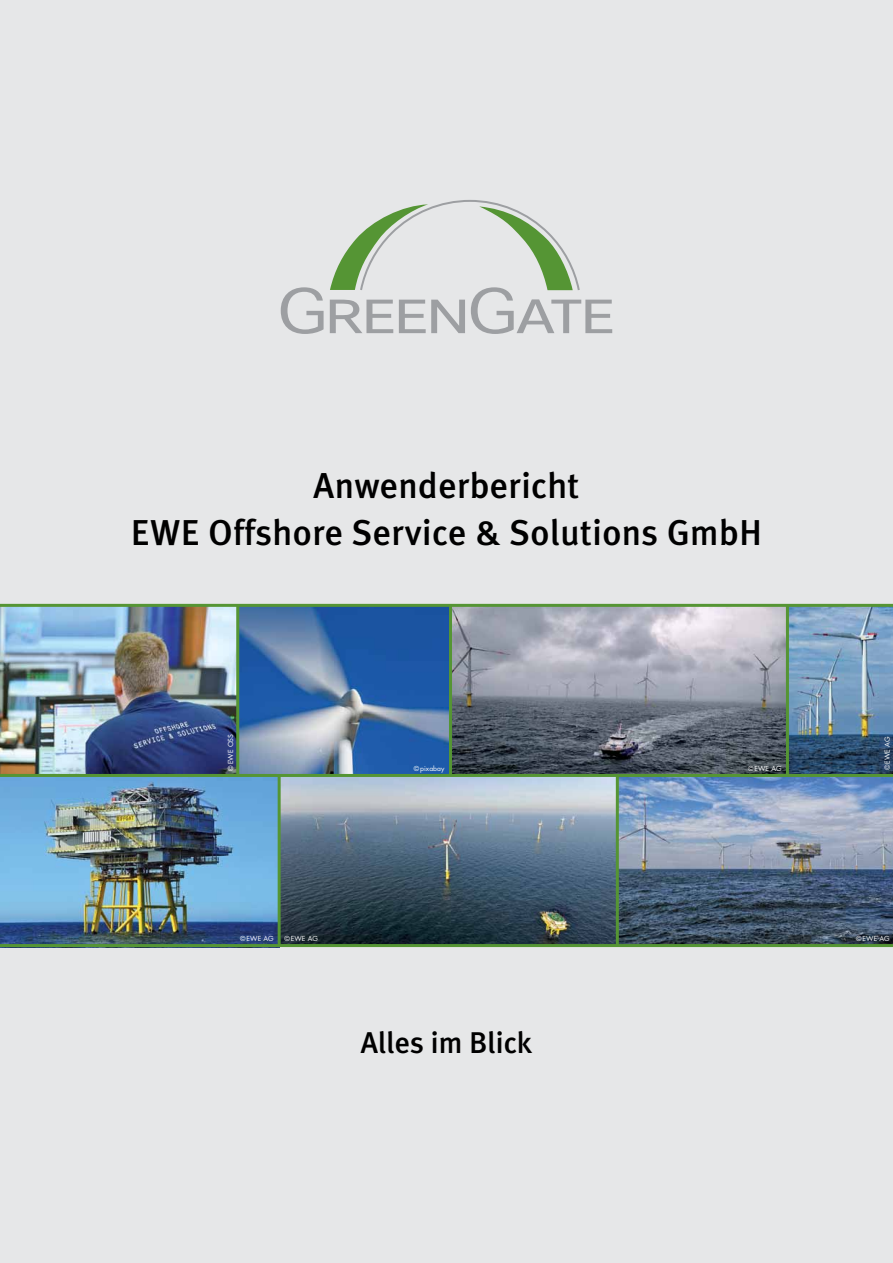
<style>
.page{position:relative;width:893px;height:1263px;background:#e6e7e8}
.page>*{position:absolute;margin:0;border:0;box-sizing:border-box;transform-origin:0 0}
.t1{font:500 36px/46.5px "Meta Plus";letter-spacing:.01em;color:#000;text-align:center}
.t2{font:500 30px "Meta Plus";color:#000}
.t3{font:6.75px "Futura";letter-spacing:.01em;color:#fff}
</style>
<div class="page">
<svg style="left:281px;top:200px;width:331px;height:134px"></svg>
<img style="left:0;top:607px;width:893px;height:167px">
<img style="left:281px;top:777px;width:335px;height:167px">
<img style="left:0;top:777px;width:278px;height:167px">
<img style="left:619px;top:777px;width:274px;height:167px">
<hr style="left:0;top:604px;width:893px;height:3px;background:#559534">
<hr style="left:0;top:774px;width:893px;height:3px;background:#559534">
<hr style="left:0;top:944px;width:893px;height:3px;background:#559534">
<hr style="left:278px;top:775px;width:3px;height:170px;background:#559534">
<hr style="left:616px;top:775px;width:3px;height:170px;background:#559534">
<hr style="left:449px;top:605px;width:3px;height:170px;background:#559534">
<hr style="left:786px;top:605px;width:3px;height:170px;background:#559534">
<hr style="left:236px;top:605px;width:3px;height:170px;background:#559534">
<p class="t1" style="left:131px;top:462px;width:633px">Anwenderbericht<br>EWE Offshore Service &amp; Solutions GmbH</p>
<p class="t3" style="left:226px;top:771px;width:38px;rotate:-90deg">©EWE OSS</p>
<p class="t3" style="left:414px;top:764px;width:32px">©pixabay</p>
<p class="t3" style="left:748px;top:764px;width:35px">©EWE AG</p>
<p class="t3" style="left:883px;top:770px;width:35px;rotate:-90deg">©EWE AG</p>
<p class="t3" style="left:240px;top:934px;width:35px">©EWE AG</p>
<p class="t3" style="left:284px;top:934px;width:35px">©EWE AG</p>
<p class="t3" style="left:856px;top:934px;width:35px">©EWE AG</p>
<p class="t2" style="left:361px;top:1025px;width:173px">Alles im Blick</p>
</div>
